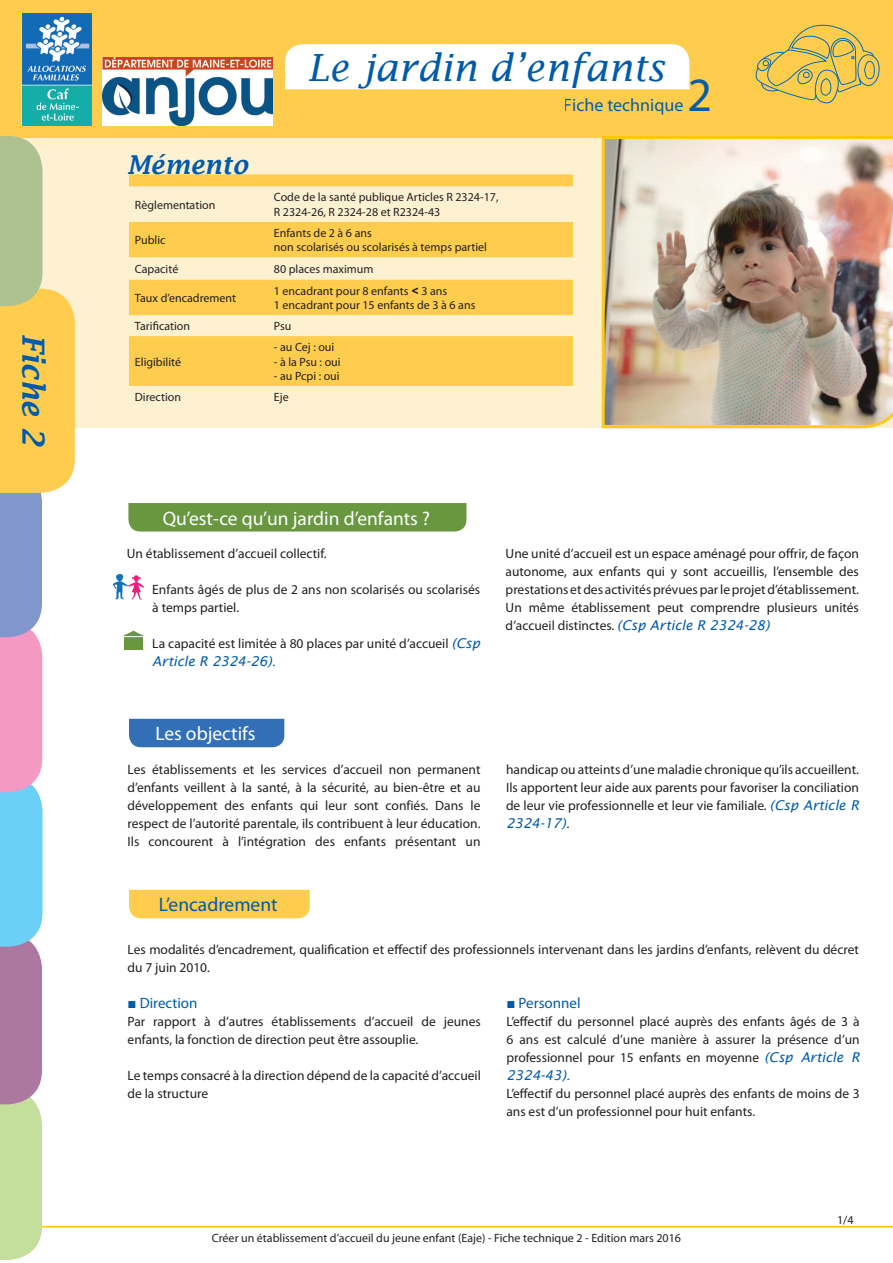
<style>
.page{position:relative;width:893px;height:1263px;background:#fff}
.page>*{position:absolute;margin:0;border:0;box-sizing:border-box;transform-origin:0 0}
.t1{font:48px "Myriad Pro";color:#015aaa}
.t2{font:italic 37.5px "Lucida Fax";color:#015aaa}
.t3{font:italic 600 30px "Lucida Fax";color:#015aaa}
.t4{font:italic 600 25.5px "Lucida Fax";color:#015aaa}
.t5{font:19.5px "Myriad Pro";color:#fff}
.t6{font:19.5px "Myriad Pro";color:#015aaa}
.t7{font:18px "Myriad Pro";color:#015aaa}
.t8{font:15px "Myriad Pro";color:#015aaa}
.t9{font:13.5px/18px "Myriad Pro";color:#231f20}
.t10{font:italic 13.5px "Lucida Sans";color:#015aaa}
.t11{font:12px/14.4px "Myriad Pro";color:#231f20}
.s1{font-family:"Arial";font-weight:700;font-style:italic}
.s2{font-family:"Lucida Sans";font-style:italic;color:#015aaa}
.s3{color:#231f20}
.s4{font-family:"Arial"}
</style>
<div class="page">
<div style="left:13px;top:137px;width:880px;height:291px;background:#fef1d1"></div>
<hr style="left:0;top:1226px;width:893px;height:1px;background:#fec40e">
<div style="left:0;top:0;width:893px;height:137px;background:#fecd4e"></div>
<img style="left:22px;top:14px;width:70px;height:111px">
<div style="left:129px;top:719px;width:155px;height:28px;background:#326fb7"></div>
<div style="left:129px;top:890px;width:181px;height:28px;background:#fecd4e"></div>
<div style="left:128px;top:503px;width:338px;height:28px;background:#689740"></div>
<svg style="left:129px;top:174px;width:444px;height:212px;fill:#fecd4e"></svg>
<div style="left:285px;top:44px;width:404px;height:45px;background:#fff"></div>
<svg style="left:755px;top:24px;width:125px;height:80px"></svg>
<img style="left:600px;top:136px;width:293px;height:293px">
<svg style="left:113px;top:574px;width:31px;height:26px"></svg>
<div style="left:124px;top:637px;width:19px;height:13px;background:#689740"></div>
<svg style="left:123px;top:630px;width:21px;height:7px"></svg>
<svg style="left:0;top:136px;width:75px;height:1124px"></svg>
<img style="left:102px;top:57px;width:170px;height:68px">
<h3 class="t3" style="left:50px;top:334px;width:114px;rotate:90deg">Fiche 2</h3>
<h3 class="t4" style="left:127px;top:151px;width:122px">Mémento</h3>
<h2 class="t2" style="left:307px;top:46px;width:358px">Le jardin d’enfants</h2>
<h1 class="t1" style="left:687px;top:65px;width:26px">2</h1>
<h3 class="t7" style="left:564px;top:94px;width:121px">Fiche technique</h3>
<p class="t11" style="left:135px;top:197px;width:82px">Règlementation</p>
<p class="t11" style="left:274px;top:190px;width:226px">Code de la santé publique Articles R 2324-17,<br>R 2324-26, R 2324-28 et R2324-43</p>
<p class="t11" style="left:135px;top:233px;width:32px">Public</p>
<p class="t11" style="left:274px;top:225px;width:215px">Enfants de 2 à 6 ans<br>non scolarisés ou scolarisés à temps partiel</p>
<p class="t11" style="left:135px;top:262px;width:45px">Capacité</p>
<p class="t11" style="left:274px;top:262px;width:101px">80 places maximum</p>
<p class="t11" style="left:135px;top:290px;width:103px">Taux d’encadrement</p>
<p class="t11" style="left:274px;top:283px;width:203px">1 encadrant pour 8 enfants <span class="s1">&lt;</span> 3 ans<br>1 encadrant pour 15 enfants de 3 à 6 ans</p>
<p class="t11" style="left:135px;top:319px;width:57px">Tarification</p>
<p class="t11" style="left:274px;top:319px;width:19px">Psu</p>
<p class="t11" style="left:135px;top:354px;width:48px">Eligibilité</p>
<p class="t11" style="left:274px;top:340px;width:62px">- au Cej : oui</p>
<p class="t11" style="left:274px;top:354px;width:68px">- à la Psu : oui</p>
<p class="t11" style="left:274px;top:368px;width:67px">- au Pcpi : oui</p>
<p class="t11" style="left:135px;top:389px;width:48px">Direction</p>
<p class="t11" style="left:274px;top:389px;width:16px">Eje</p>
<h3 class="t5" style="left:163px;top:506px;width:269px">Qu’est-ce qu’un jardin d’enfants ?</h3>
<p class="t9" style="left:127px;top:544px;width:201px">Un établissement d’accueil collectif.</p>
<p class="t9" style="left:152px;top:580px;width:329px">Enfants âgés de plus de 2 ans non scolarisés ou scolarisés à temps partiel.</p>
<p class="t9" style="left:152px;top:634px;width:329px">La capacité est limitée à 80 places par unité d’accueil <span class="s2">(Csp</span></p>
<p class="t10" style="left:152px;top:653px;width:125px">Article R 2324-26).</p>
<h3 class="t5" style="left:155px;top:722px;width:102px">Les objectifs</h3>
<p class="t9" style="left:506px;top:544px;width:355px;text-align:justify">Une unité d’accueil est un espace aménagé pour offrir, de façon autonome, aux enfants qui y sont accueillis, l’ensemble des prestations et des activités prévues par le projet d’établissement.<br>Un même établissement peut comprendre plusieurs unités d’accueil distinctes. <span class="s2">(Csp Article R 2324-28)</span></p>
<p class="t9" style="left:128px;top:760px;width:354px;text-align:justify">Les établissements et les services d’accueil non permanent d’enfants veillent à la santé, à la sécurité, au bien-être et au développement des enfants qui leur sont confiés. Dans le respect de l’autorité parentale, ils contribuent à leur éducation.<br>Ils concourent à l’intégration des enfants présentant un</p>
<p class="t9" style="left:506px;top:760px;width:354px;text-align:justify">handicap ou atteints d’une maladie chronique qu’ils accueillent.<br>Ils apportent leur aide aux parents pour favoriser la conciliation de leur vie professionnelle et leur vie familiale. <span class="s2">(Csp Article R</span></p>
<p class="t10" style="left:506px;top:815px;width:66px">2324-17)<span class="s3">.</span></p>
<h3 class="t6" style="left:159px;top:893px;width:120px">L’encadrement</h3>
<p class="t9" style="left:128px;top:940px;width:733px">Les modalités d’encadrement, qualification et effectif des professionnels intervenant dans les jardins d’enfants, relèvent du décret du 7 juin 2010.</p>
<p class="t8" style="left:128px;top:994px;width:71px"><span class="s4">■</span> Direction</p>
<p class="t9" style="left:128px;top:1012px;width:355px">Par rapport à d’autres établissements d’accueil de jeunes enfants, la fonction de direction peut être assouplie.</p>
<p class="t9" style="left:128px;top:1066px;width:355px">Le temps consacré à la direction dépend de la capacité d’accueil de la structure</p>
<p class="t8" style="left:506px;top:994px;width:76px"><span class="s4">■</span> Personnel</p>
<p class="t9" style="left:506px;top:1012px;width:355px;text-align:justify">L’effectif du personnel placé auprès des enfants âgés de 3 à 6 ans est calculé d’une manière à assurer la présence d’un professionnel pour 15 enfants en moyenne <span class="s2">(Csp Article R</span></p>
<p class="t10" style="left:506px;top:1067px;width:66px">2324-43).</p>
<p class="t9" style="left:506px;top:1084px;width:355px">L’effectif du personnel placé auprès des enfants de moins de 3 ans est d’un professionnel pour huit enfants.</p>
<p class="t11" style="left:837px;top:1213px;width:18px">1/4</p>
<p class="t11" style="left:212px;top:1231px;width:471px">Créer un établissement d’accueil du jeune enfant (Eaje) - Fiche technique 2 - Edition mars 2016</p>
</div>
